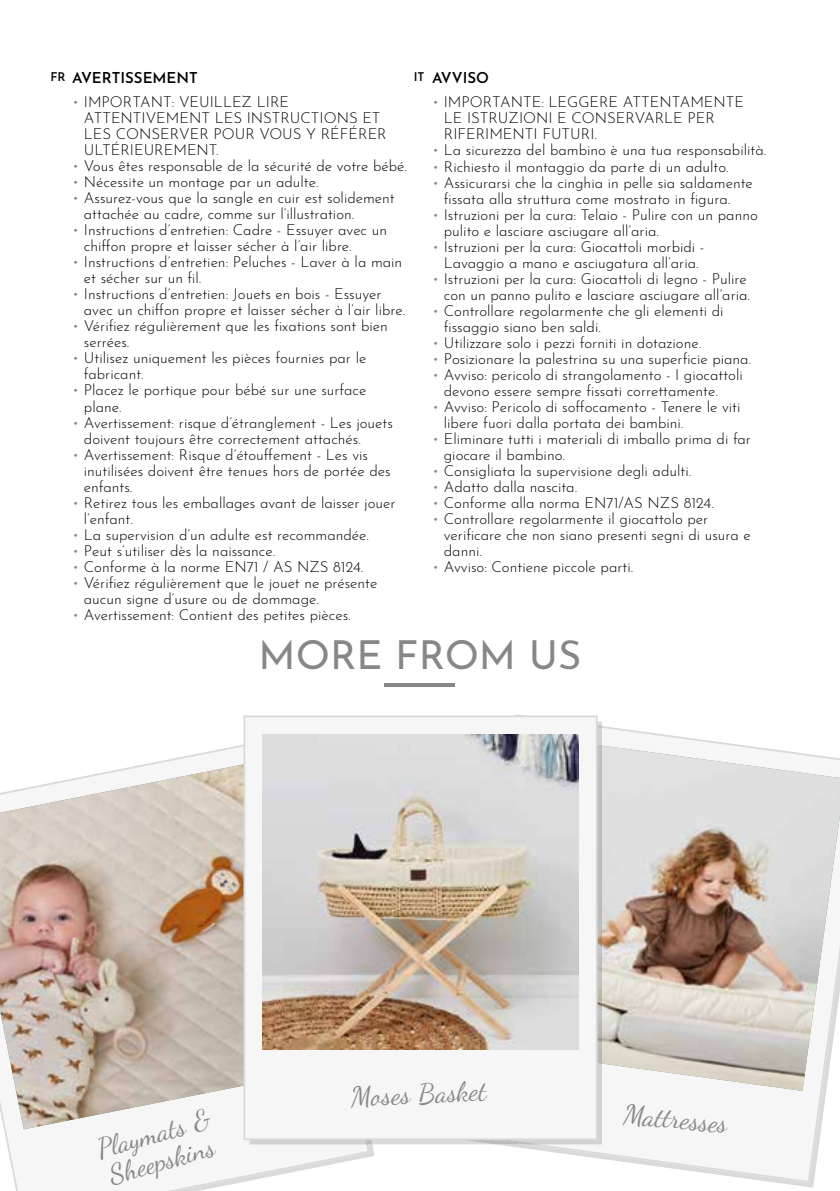
<style>
.page{position:relative;width:840px;height:1191px;background:#fff}
.page>*{position:absolute;margin:0;border:0;box-sizing:border-box;transform-origin:0 0}
.t1{font:40px "Josefin Sans";color:#878787}
.t2{font:27.6px/28.6px "Dancing Script OT";color:#878787}
.t3{font:300 15px/16px "Josefin Sans";color:#000}
.t4{font:600 15px "Josefin Sans";color:#000}
.t5{font:600 12px "Josefin Sans";color:#000}
.s1{font-size:12px}
.s2{color:#739575}
</style>
<div class="page">
<hr style="left:385px;top:683px;width:69px;height:3px;background:#878787">
<img style="left:0;top:763px;width:176px;height:366px">
<svg style="left:458px;top:714px;width:369px;height:468px;fill:#f6f6f6"></svg>
<img style="left:601px;top:745px;width:238px;height:345px">
<svg style="left:176px;top:745px;width:198px;height:446px"></svg>
<img style="left:597px;top:736px;width:4px;height:327px">
<div style="left:243px;top:715px;width:354px;height:425px;background:#f6f6f6"></div>
<img style="left:263px;top:735px;width:315px;height:315px">
<p class="t4" style="left:50px;top:65px;width:149px"><span class="s1">FR</span> AVERTISSEMENT</p>
<p class="t3" style="left:84px;top:93px;width:304px;text-indent:-12px"><span class="s2">•</span> IMPORTANT: VEUILLEZ LIRE<br>ATTENTIVEMENT LES INSTRUCTIONS ET<br>LES CONSERVER POUR VOUS Y RÉFÉRER<br>ULTÉRIEUREMENT.</p>
<p class="t3" style="left:72px;top:157px;width:336px"><span class="s2">•</span> Vous êtes responsable de la sécurité de votre bébé.</p>
<p class="t3" style="left:72px;top:173px;width:248px"><span class="s2">•</span> Nécessite un montage par un adulte.</p>
<p class="t3" style="left:84px;top:189px;width:312px;text-indent:-12px"><span class="s2">•</span> Assurez-vous que la sangle en cuir est solidement attachée au cadre, comme sur l’illustration.</p>
<p class="t3" style="left:84px;top:221px;width:304px;text-indent:-12px"><span class="s2">•</span> Instructions d’entretien: Cadre - Essuyer avec un chiffon propre et laisser sécher à l’air libre.</p>
<p class="t3" style="left:84px;top:253px;width:320px;text-indent:-12px"><span class="s2">•</span> Instructions d’entretien: Peluches - Laver à la main et sécher sur un fil.</p>
<p class="t3" style="left:84px;top:285px;width:322px;text-indent:-12px"><span class="s2">•</span> Instructions d’entretien: Jouets en bois - Essuyer avec un chiffon propre et laisser sécher à l’air libre.</p>
<p class="t3" style="left:84px;top:317px;width:305px;text-indent:-12px"><span class="s2">•</span> Vérifiez régulièrement que les fixations sont bien serrées.</p>
<p class="t3" style="left:84px;top:349px;width:284px;text-indent:-12px"><span class="s2">•</span> Utilisez uniquement les pièces fournies par le fabricant.</p>
<p class="t3" style="left:84px;top:381px;width:284px;text-indent:-12px"><span class="s2">•</span> Placez le portique pour bébé sur une surface plane.</p>
<p class="t3" style="left:84px;top:413px;width:310px;text-indent:-12px"><span class="s2">•</span> Avertissement: risque d’étranglement - Les jouets doivent toujours être correctement attachés.</p>
<p class="t3" style="left:84px;top:445px;width:308px;text-indent:-12px"><span class="s2">•</span> Avertissement: Risque d’étouffement - Les vis inutilisées doivent être tenues hors de portée des enfants.</p>
<p class="t3" style="left:84px;top:493px;width:313px;text-indent:-12px"><span class="s2">•</span> Retirez tous les emballages avant de laisser jouer l’enfant.</p>
<p class="t3" style="left:72px;top:525px;width:298px"><span class="s2">•</span> La supervision d’un adulte est recommandée.</p>
<p class="t3" style="left:72px;top:541px;width:204px"><span class="s2">•</span> Peut s’utiliser dès la naissance.</p>
<p class="t3" style="left:72px;top:557px;width:292px"><span class="s2">•</span> Conforme à la norme EN71 / AS NZS 8124.</p>
<p class="t3" style="left:84px;top:573px;width:295px;text-indent:-12px"><span class="s2">•</span> Vérifiez régulièrement que le jouet ne présente aucun signe d’usure ou de dommage.</p>
<p class="t3" style="left:72px;top:605px;width:280px"><span class="s2">•</span> Avertissement: Contient des petites pièces.</p>
<p class="t5" style="left:413px;top:67px;width:12px">IT</p>
<p class="t4" style="left:432px;top:65px;width:59px">AVVISO</p>
<p class="t3" style="left:443px;top:93px;width:301px;text-indent:-12px"><span class="s2">•</span> IMPORTANTE: LEGGERE ATTENTAMENTE<br>LE ISTRUZIONI E CONSERVARLE PER<br>RIFERIMENTI FUTURI.</p>
<p class="t3" style="left:432px;top:141px;width:335px"><span class="s2">•</span> La sicurezza del bambino è una tua responsabilità.</p>
<p class="t3" style="left:432px;top:157px;width:298px"><span class="s2">•</span> Richiesto il montaggio da parte di un adulto.</p>
<p class="t3" style="left:443px;top:173px;width:310px;text-indent:-12px"><span class="s2">•</span> Assicurarsi che la cinghia in pelle sia saldamente fissata alla struttura come mostrato in figura.</p>
<p class="t3" style="left:443px;top:205px;width:315px;text-indent:-12px"><span class="s2">•</span> Istruzioni per la cura: Telaio - Pulire con un panno pulito e lasciare asciugare all’aria.</p>
<p class="t3" style="left:432px;top:237px;width:274px;text-align:center"><span class="s2">•</span> Istruzioni per la cura: Giocattoli morbidi -<br>Lavaggio a mano e asciugatura all’aria.</p>
<p class="t3" style="left:432px;top:269px;width:319px;text-align:right"><span class="s2">•</span> Istruzioni per la cura: Giocattoli di legno - Pulire con un panno pulito e lasciare asciugare all’aria.</p>
<p class="t3" style="left:443px;top:301px;width:281px;text-indent:-12px"><span class="s2">•</span> Controllare regolarmente che gli elementi di fissaggio siano ben saldi.</p>
<p class="t3" style="left:432px;top:333px;width:270px"><span class="s2">•</span> Utilizzare solo i pezzi forniti in dotazione.</p>
<p class="t3" style="left:432px;top:349px;width:320px"><span class="s2">•</span> Posizionare la palestrina su una superficie piana.</p>
<p class="t3" style="left:443px;top:365px;width:300px;text-indent:-12px"><span class="s2">•</span> Avviso: pericolo di strangolamento - I giocattoli devono essere sempre fissati correttamente.</p>
<p class="t3" style="left:443px;top:397px;width:298px;text-indent:-12px"><span class="s2">•</span> Avviso: Pericolo di soffocamento - Tenere le viti libere fuori dalla portata dei bambini.</p>
<p class="t3" style="left:443px;top:429px;width:308px;text-indent:-12px"><span class="s2">•</span> Eliminare tutti i materiali di imballo prima di far giocare il bambino.</p>
<p class="t3" style="left:432px;top:461px;width:260px"><span class="s2">•</span> Consigliata la supervisione degli adulti.</p>
<p class="t3" style="left:432px;top:477px;width:147px"><span class="s2">•</span> Adatto dalla nascita.</p>
<p class="t3" style="left:432px;top:493px;width:283px"><span class="s2">•</span> Conforme alla norma EN71/AS NZS 8124.</p>
<p class="t3" style="left:443px;top:509px;width:308px;text-indent:-12px"><span class="s2">•</span> Controllare regolarmente il giocattolo per verificare che non siano presenti segni di usura e danni.</p>
<p class="t3" style="left:432px;top:557px;width:203px"><span class="s2">•</span> Avviso: Contiene piccole parti.</p>
<h1 class="t1" style="left:258px;top:622px;width:324px">MORE FROM US</h1>
<h2 class="t2" style="left:350px;top:1083px;width:138px;rotate:-3deg">Moses Basket</h2>
<h2 class="t2" style="left:94px;top:1135px;width:118px;rotate:-16deg">Playmats &amp;<br>Shee pskins</h2>
<h2 class="t2" style="left:624px;top:1099px;width:106px;rotate:5deg">Mattresses</h2>
</div>
